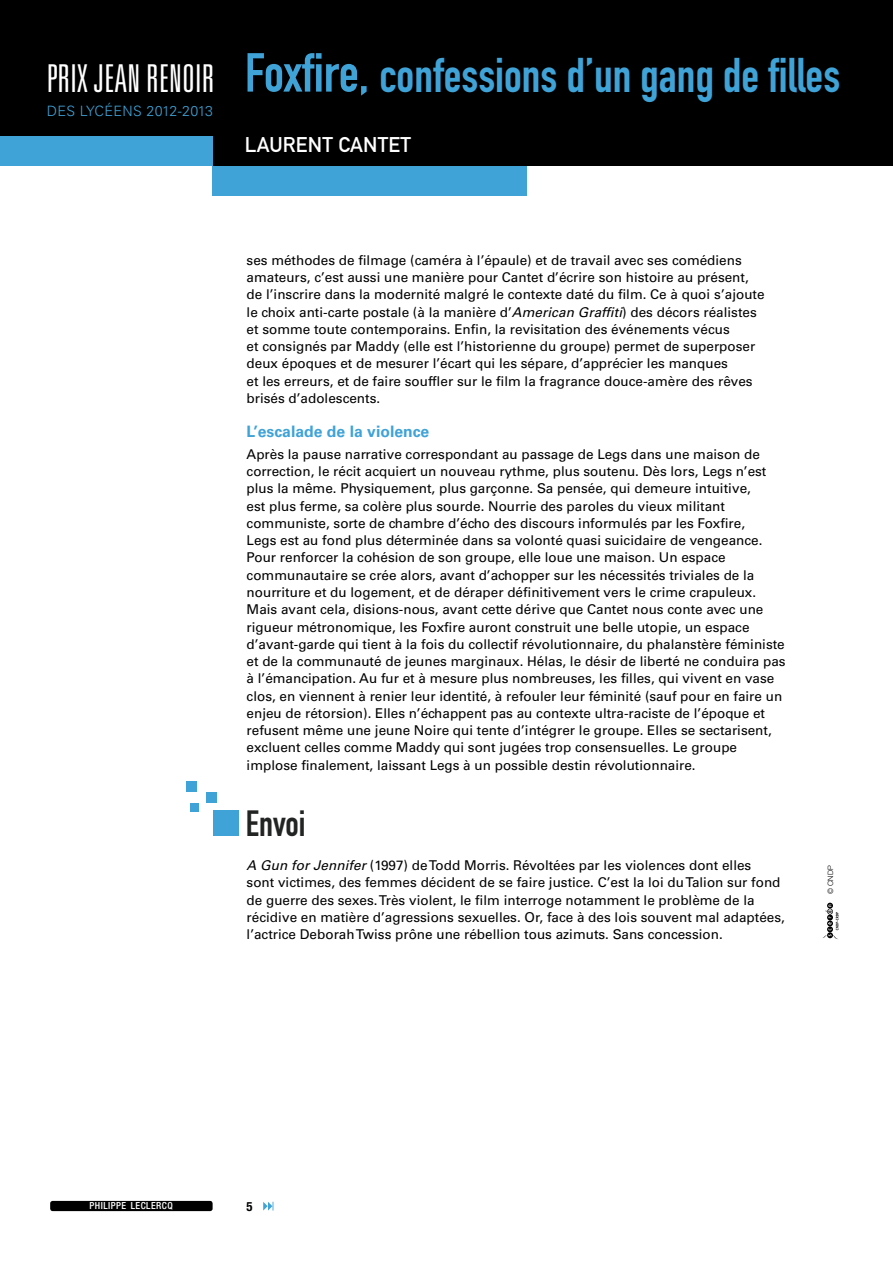
<style>
.page{position:relative;width:893px;height:1263px;background:#fff}
.page>*{position:absolute;margin:0;border:0;box-sizing:border-box;transform-origin:0 0}
.t1{font:48px "DIN Engschrift Std";color:#3fa3d7}
.t2{font:300 ultra-condensed 38.4px "Univers LT Std";letter-spacing:.005em;color:#fff}
.t3{font:36px "DIN Engschrift Std";color:#222323}
.t4{font:21px "DIN Mittelschrift Std";letter-spacing:.01em;color:#fff}
.t5{font:700 15.75px "Univers LT Std";color:#3fa3d7}
.t6{font:300 14.25px "Univers LT Std";letter-spacing:.025em;color:#3fa3d7}
.t7{font:13.5px/17.2px "Univers LT Std";color:#000}
.t8{font:700 condensed 12.75px "Helvetica Neue LT Std";color:#000}
.t9{font:500 condensed 9.75px "Helvetica Neue LT Std";letter-spacing:.05em;color:#fff}
.t10{font:300 7.5px "Helvetica Neue LT Std";color:#000}
.s1{font-size:54px}
.s2{font-style:italic}
.s3{font-stretch:condensed}
</style>
<div class="page">
<svg style="left:263px;top:1202px;width:10px;height:8px"></svg>
<div style="left:50px;top:1201px;width:163px;height:10px;background:#000;border-radius:3px"></div>
<div style="left:0;top:0;width:893px;height:166px;background:#000"></div>
<div style="left:0;top:136px;width:213px;height:30px;background:#3fa3d7"></div>
<div style="left:213px;top:166px;width:314px;height:30px;background:#3fa3d7"></div>
<svg style="left:823px;top:903px;width:15px;height:36px"></svg>
<div style="left:206px;top:792px;width:11px;height:10px;background:#3fa3d7"></div>
<div style="left:186px;top:781px;width:11px;height:11px;background:#3fa3d7"></div>
<div style="left:190px;top:803px;width:9px;height:9px;background:#3fa3d7"></div>
<div style="left:213px;top:810px;width:26px;height:25px;background:#3fa3d7"></div>
<h2 class="t2" style="left:47px;top:58px;width:169px">PRIX JEAN RENOIR</h2>
<p class="t6" style="left:47px;top:102px;width:168px">DES LYCÉENS 2012-2013</p>
<h1 class="t1" style="left:245px;top:47px;width:597px"><span class="s1">Foxfire,</span> confessions d’un gang de filles</h1>
<h3 class="t4" style="left:245px;top:132px;width:167px">LAURENT CANTET</h3>
<p class="t7" style="left:247px;top:252px;width:519px">ses méthodes de filmage (caméra à l’épaule) et de travail avec ses comédiens amateurs, c’est aussi une manière pour Cantet d’écrire son histoire au présent, de l’inscrire dans la modernité malgré le contexte daté du film. Ce à quoi s’ajoute le choix anti-carte postale (à la manière d’<span class="s2">American Graffiti</span>) des décors réalistes et somme toute contemporains. Enfin, la revisitation des événements vécus<br>et consignés par Maddy (elle est l’historienne du groupe) permet de superposer deux époques et de mesurer l’écart qui les sépare, d’apprécier les manques<br>et les erreurs, et de faire souffler sur le film la fragrance douce-amère des rêves brisés d’adolescents.</p>
<p class="t5" style="left:247px;top:423px;width:184px">L’escalade de la violence</p>
<p class="t7" style="left:247px;top:446px;width:541px">Après la pause narrative correspondant au passage de Legs dans une maison de correction, le récit acquiert un nouveau rythme, plus soutenu. Dès lors, Legs n’est plus la même. Physiquement, plus garçonne. Sa pensée, qui demeure intuitive,<br>est plus ferme, sa colère plus sourde. Nourrie des paroles du vieux militant communiste, sorte de chambre d’écho des discours informulés par les Foxfire,<br>Legs est au fond plus déterminée dans sa volonté quasi suicidaire de vengeance.<br>Pour renforcer la cohésion de son groupe, elle loue une maison. Un espace communautaire se crée alors, avant d’achopper sur les nécessités triviales de la nourriture et du logement, et de déraper définitivement vers le crime crapuleux.<br>Mais avant cela, disions-nous, avant cette dérive que Cantet nous conte avec une rigueur métronomique, les Foxfire auront construit une belle utopie, un espace d’avant-garde qui tient à la fois du collectif révolutionnaire, du phalanstère féministe et de la communauté de jeunes marginaux. Hélas, le désir de liberté ne conduira pas à l’émancipation. Au fur et à mesure plus nombreuses, les filles, qui vivent en vase clos, en viennent à renier leur identité, à refouler leur féminité (sauf pour en faire un enjeu de rétorsion). Elles n’échappent pas au contexte ultra-raciste de l’époque et refusent même une jeune Noire qui tente d’intégrer le groupe. Elles se sectarisent, excluent celles comme Maddy qui sont jugées trop consensuelles. Le groupe implose finalement, laissant Legs à un possible destin révolutionnaire.</p>
<h3 class="t3" style="left:246px;top:802px;width:61px">Envoi</h3>
<p class="t7" style="left:247px;top:857px;width:540px"><span class="s2">A Gun for Jennifer</span> (1997) de Todd Morris. Révoltées par les violences dont elles<br>sont victimes, des femmes décident de se faire justice. C’est la loi du Talion sur fond de guerre des sexes. Très violent, le film interroge notamment le problème de la récidive en matière d’agressions sexuelles. Or, face à des lois souvent mal adaptées, l’actrice Deborah Twiss prône une rébellion tous azimuts. Sans concession.</p>
<p class="t10" style="left:826px;top:894px;width:30px;rotate:-90deg"><span class="s3">©</span> CNDP</p>
<p class="t9" style="left:89px;top:1200px;width:85px">PHILIPPE LECLERCQ</p>
<p class="t8" style="left:247px;top:1198px;width:8px">5</p>
</div>
